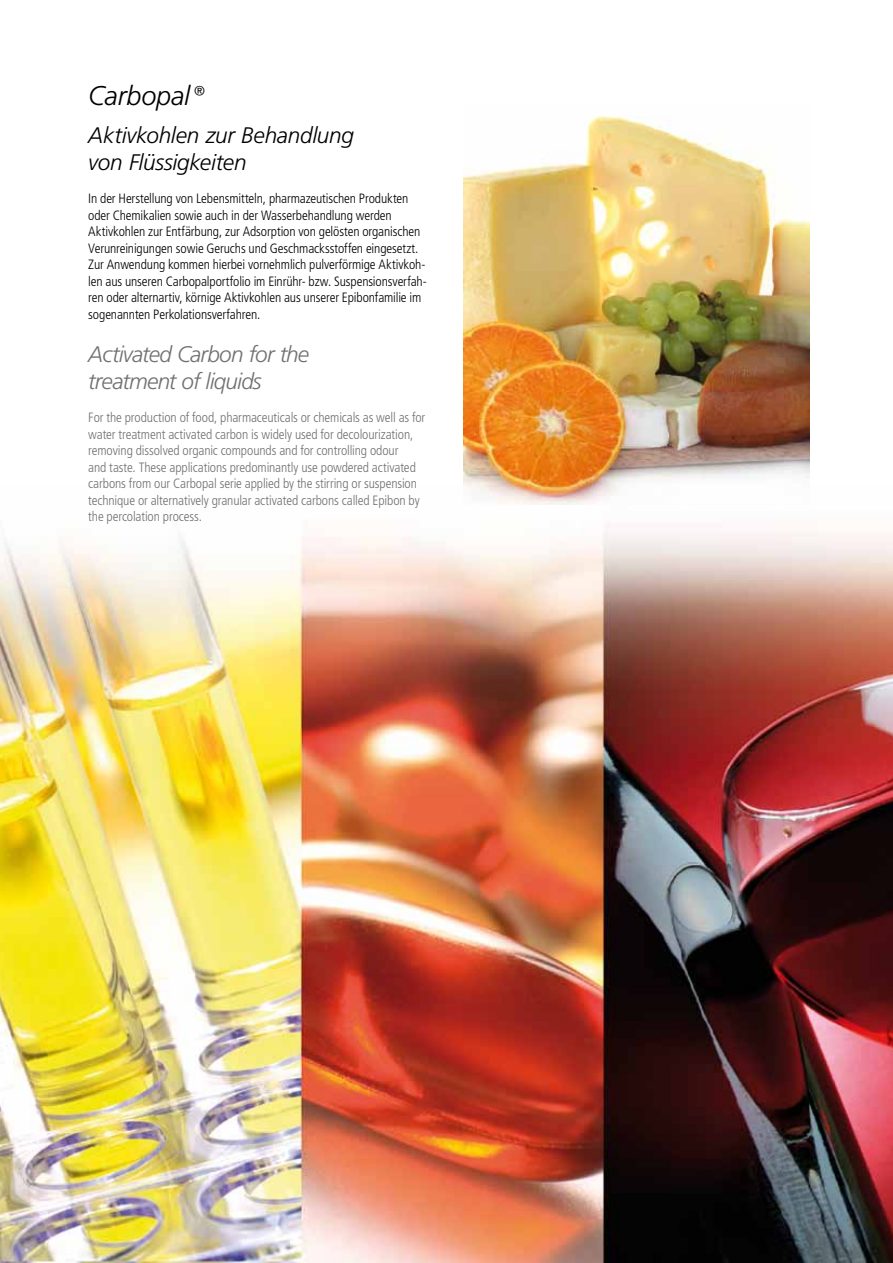
<style>
.page{position:relative;width:893px;height:1263px;background:#fff}
.page>*{position:absolute;margin:0;border:0;box-sizing:border-box;transform-origin:0 0}
.t1{font:italic 300 27px "Frutiger CE";letter-spacing:-.01em;color:#000}
.t2{font:italic 300 22.5px/27px "Frutiger CE";letter-spacing:-.01em;color:#000}
.t3{font:italic 300 22.5px/27px "Frutiger";letter-spacing:-.035em;color:#707172}
.t4{font:300 condensed 13.5px/16.5px "Frutiger";letter-spacing:-.01em;color:#000}
.t5{font:300 condensed 13.5px/16.5px "Frutiger";letter-spacing:-.01em;color:#707172}
</style>
<div class="page">
<img style="left:0;top:485px;width:893px;height:778px">
<img style="left:464px;top:115px;width:345px;height:389px">
<h1 class="t1" style="left:88px;top:80px;width:122px">Carbopal®</h1>
<h2 class="t2" style="left:88px;top:121px;width:267px">Aktivkohlen zur Behandlung von Flüssigkeiten</h2>
<p class="t4" style="left:88px;top:190px;width:340px">In der Herstellung von Lebensmitteln, pharmazeutischen Produkten oder Chemikalien sowie auch in der Wasserbehandlung werden Aktivkohlen zur Entfärbung, zur Adsorption von gelösten organischen Verunreinigungen sowie Geruchs und Geschmacksstoffen eingesetzt.<br>Zur Anwendung kommen hierbei vornehmlich pulverförmige Aktivkoh&shy;len aus unseren Carbopalportfolio im Einrühr- bzw. Suspensionsverfah&shy;ren oder alternartiv, körnige Aktivkohlen aus unserer Epibonfamilie im sogenannten Perkolationsverfahren.</p>
<h2 class="t3" style="left:88px;top:341px;width:222px">Activated Carbon for the treatment of liquids</h2>
<p class="t5" style="left:88px;top:409px;width:339px">For the production of food, pharmaceuticals or chemicals as well as for water treatment activated carbon is widely used for decolourization, removing dissolved organic compounds and for controlling odour<br>and taste. These applications predominantly use powdered activated carbons from our Carbopal serie applied by the stirring or suspension technique or alternatively granular activated carbons called Epibon by the percolation process.</p>
</div>
